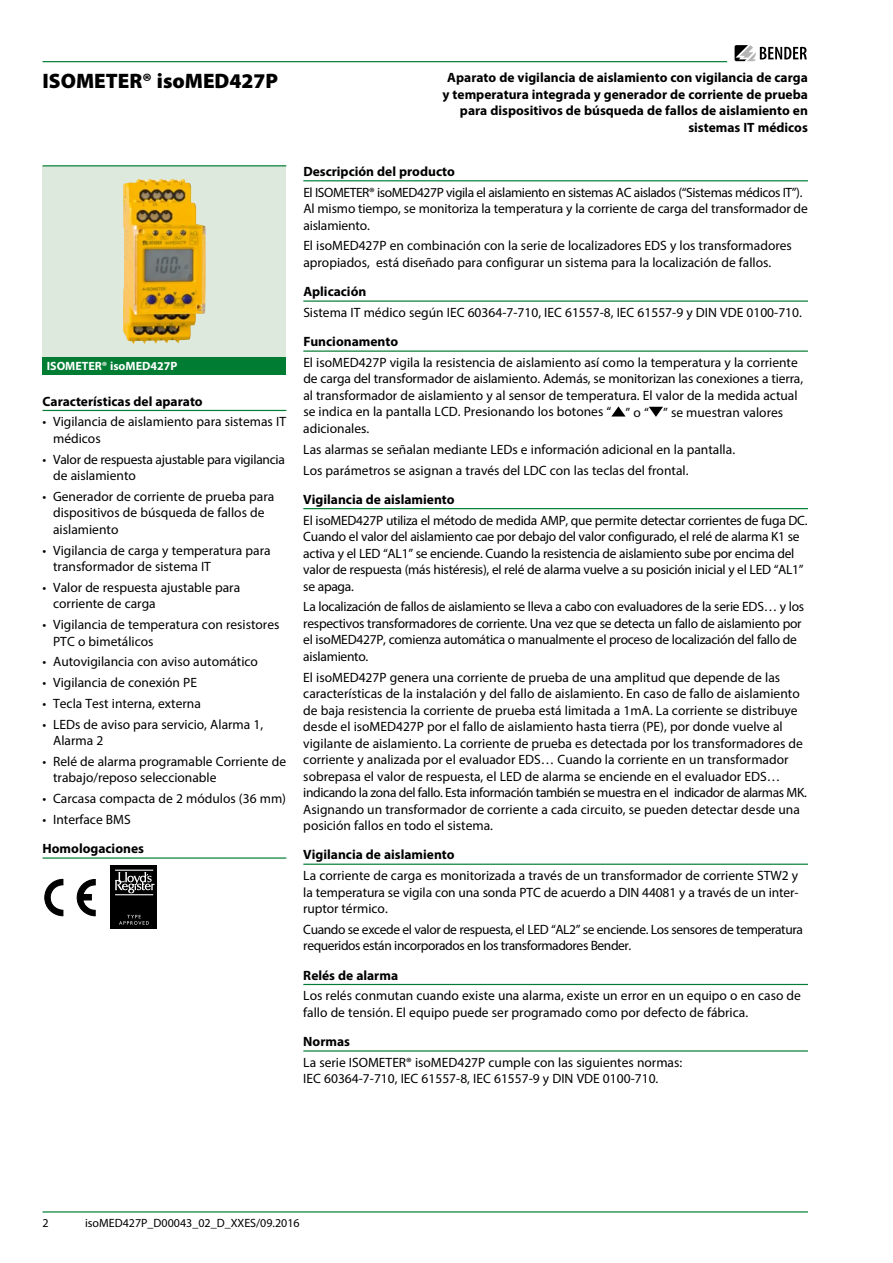
<style>
.page{position:relative;width:893px;height:1263px;background:#fff}
.page>*{position:absolute;margin:0;border:0;box-sizing:border-box;transform-origin:0 0}
.t1{font:900 21px "Myriad Pro";color:#000}
.t2{font:13.5px/16.5px "Myriad Pro";color:#000}
.t3{font:13.5px/16.5px "Myriad Pro";letter-spacing:-.02em;color:#000}
.t4{font:700 13.5px/16.5px "Myriad Pro";color:#000;text-align:right}
.t5{font:13.5px/16.5px "Myriad Pro";letter-spacing:-.03em;color:#000}
.t6{font:12px "Myriad Pro";color:#000}
.t7{font:700 12px "Myriad Pro";color:#fff}
</style>
<div class="page">
<svg style="left:735px;top:45px;width:72px;height:16px"></svg>
<hr style="left:43px;top:61px;width:684px;height:1px;background:#007d32">
<hr style="left:43px;top:1211px;width:765px;height:1px;background:#007d32">
<hr style="left:303px;top:180px;width:505px;height:1px;background:#007d32">
<hr style="left:303px;top:300px;width:505px;height:2px;background:#007d32">
<hr style="left:303px;top:350px;width:505px;height:2px;background:#007d32">
<hr style="left:303px;top:508px;width:505px;height:1px;background:#007d32">
<hr style="left:303px;top:863px;width:505px;height:2px;background:#007d32">
<hr style="left:303px;top:984px;width:505px;height:1px;background:#007d32">
<hr style="left:303px;top:1050px;width:505px;height:1px;background:#007d32">
<svg style="left:611px;top:406px;width:14px;height:10px"></svg>
<svg style="left:649px;top:407px;width:14px;height:10px"></svg>
<div style="left:43px;top:166px;width:243px;height:191px;background:#dce9dc"></div>
<img style="left:123px;top:179px;width:83px;height:165px">
<div style="left:43px;top:357px;width:243px;height:17px;background:#007d32"></div>
<hr style="left:43px;top:410px;width:243px;height:1px;background:#007d32">
<hr style="left:43px;top:857px;width:243px;height:2px;background:#007d32">
<svg style="left:45px;top:879px;width:18px;height:37px"></svg>
<svg style="left:77px;top:879px;width:19px;height:37px"></svg>
<div style="left:110px;top:865px;width:47px;height:64px;background:#000"></div>
<hr style="left:115px;top:894px;width:38px;height:1px;background:#fff">
<hr style="left:115px;top:870px;width:38px;height:1px;background:#fff">
<svg style="left:115px;top:872px;width:39px;height:21px"></svg>
<svg style="left:119px;top:915px;width:30px;height:10px"></svg>
<hr style="left:43px;top:165px;width:243px;height:1px;background:#007d32">
<h1 class="t1" style="left:43px;top:69px;width:237px">ISOMETER® isoMED427P</h1>
<p class="t4" style="left:443px;top:69px;width:367px">Aparato de vigilancia de aislamiento con vigilancia de carga y temperatura integrada y generador de corriente de prueba para dispositivos de búsqueda de fallos de aislamiento en sistemas IT médicos</p>
<p class="t7" style="left:47px;top:358px;width:132px">ISOMETER® isoMED427P</p>
<p class="t4" style="left:43px;top:392px;width:162px">Características del aparato</p>
<p class="t2" style="left:53px;top:413px;width:234px;text-indent:-11px">• Vigilancia de aislamiento para sistemas IT médicos</p>
<p class="t3" style="left:53px;top:451px;width:233px;text-indent:-11px">• Valor de respuesta ajustable para vigilancia de aislamiento</p>
<p class="t2" style="left:53px;top:488px;width:223px;text-indent:-11px">• Generador de corriente de prueba para dispositivos de búsqueda de fallos de aislamiento</p>
<p class="t2" style="left:53px;top:542px;width:219px;text-indent:-11px">• Vigilancia de carga y temperatura para transformador de sistema IT</p>
<p class="t2" style="left:53px;top:579px;width:189px;text-indent:-11px">• Valor de respuesta ajustable para corriente de carga</p>
<p class="t2" style="left:53px;top:616px;width:228px;text-indent:-11px">• Vigilancia de temperatura con resistores<br>PTC o bimetálicos</p>
<p class="t2" style="left:43px;top:653px;width:217px">• Autovigilancia con aviso automático</p>
<p class="t2" style="left:43px;top:674px;width:156px">• Vigilancia de conexión PE</p>
<p class="t2" style="left:43px;top:695px;width:160px">• Tecla Test interna, externa</p>
<p class="t2" style="left:53px;top:716px;width:212px;text-indent:-11px">• LEDs de aviso para servicio, Alarma 1,<br>Alarma 2</p>
<p class="t2" style="left:53px;top:753px;width:234px;text-indent:-11px">• Relé de alarma programable Corriente de trabajo/reposo seleccionable</p>
<p class="t2" style="left:43px;top:790px;width:245px">• Carcasa compacta de 2 módulos (36 mm)</p>
<p class="t2" style="left:43px;top:811px;width:90px">• Interface BMS</p>
<p class="t4" style="left:43px;top:840px;width:103px">Homologaciones</p>
<p class="t4" style="left:303px;top:163px;width:153px">Descripción del producto</p>
<p class="t2" style="left:303px;top:184px;width:506px">El ISOMETER® isoMED427P vigila el aislamiento en sistemas AC aislados (“Sistemas médicos IT”).<br>Al mismo tiempo, se monitoriza la temperatura y la corriente de carga del transformador de aislamiento.</p>
<p class="t2" style="left:303px;top:237px;width:490px">El isoMED427P en combinación con la serie de localizadores EDS y los transformadores apropiados, está diseñado para configurar un sistema para la localización de fallos.</p>
<p class="t4" style="left:303px;top:283px;width:65px">Aplicación</p>
<p class="t2" style="left:303px;top:304px;width:500px">Sistema IT médico según IEC 60364-7-710, IEC 61557-8, IEC 61557-9 y DIN VDE 0100-710.</p>
<p class="t4" style="left:303px;top:333px;width:96px">Funcionamento</p>
<p class="t2" style="left:303px;top:354px;width:501px">El isoMED427P vigila la resistencia de aislamiento así como la temperatura y la corriente de carga del transformador de aislamiento. Además, se monitorizan las conexiones a tierra, al transformador de aislamiento y al sensor de temperatura. El valor de la medida actual se indica en la pantalla LCD. Presionando los botones “ ” o “ ” se muestran valores adicionales.</p>
<p class="t2" style="left:303px;top:439px;width:433px;line-height:20.7px">Las alarmas se señalan mediante LEDs e información adicional en la pantalla.<br>Los parámetros se asignan a través del LDC con las teclas del frontal.</p>
<p class="t4" style="left:303px;top:490px;width:153px">Vigilancia de aislamiento</p>
<p class="t3" style="left:303px;top:511px;width:506px">El isoMED427P utiliza el método de medida AMP, que permite detectar corrientes de fuga DC.<br>Cuando el valor del aislamiento cae por debajo del valor configurado, el relé de alarma K1 se activa y el LED “AL1” se enciende. Cuando la resistencia de aislamiento sube por encima del valor de respuesta (más histéresis), el relé de alarma vuelve a su posición inicial y el LED “AL1” se apaga.</p>
<p class="t3" style="left:303px;top:598px;width:502px">La localización de fallos de aislamiento se lleva a cabo con evaluadores de la serie EDS… y los respectivos transformadores de corriente. Una vez que se detecta un fallo de aislamiento por el isoMED427P, comienza automática o manualmente el proceso de localización del fallo de aislamiento.</p>
<p class="t2" style="left:303px;top:668px;width:505px">El isoMED427P genera una corriente de prueba de una amplitud que depende de las características de la instalación y del fallo de aislamiento. En caso de fallo de aislamiento de baja resistencia la corriente de prueba está limitada a 1mA. La corriente se distribuye desde el isoMED427P por el fallo de aislamiento hasta tierra (PE), por donde vuelve al vigilante de aislamiento. La corriente de prueba es detectada por los transformadores de corriente y analizada por el evaluador EDS… Cuando la corriente en un transformador sobrepasa el valor de respuesta, el LED de alarma se enciende en el evaluador EDS… indicando la zona del fallo. Esta información también se muestra en el indicador de alarmas MK.<br>Asignando un transformador de corriente a cada circuito, se pueden detectar desde una posición fallos en todo el sistema.</p>
<p class="t4" style="left:303px;top:846px;width:153px">Vigilancia de aislamiento</p>
<p class="t2" style="left:303px;top:867px;width:497px;text-align:justify">La corriente de carga es monitorizada a través de un transformador de corriente STW2 y la temperatura se vigila con una sonda PTC de acuerdo a DIN 44081 y a través de un inter&shy;ruptor térmico.</p>
<p class="t5" style="left:303px;top:921px;width:501px">Cuando se excede el valor de respuesta, el LED “AL2” se enciende. Los sensores de temperatura requeridos están incorporados en los transformadores Bender.</p>
<p class="t4" style="left:303px;top:966px;width:96px">Relés de alarma</p>
<p class="t2" style="left:303px;top:987px;width:499px">Los relés conmutan cuando existe una alarma, existe un error en un equipo o en caso de fallo de tensión. El equipo puede ser programado como por defecto de fábrica.</p>
<p class="t4" style="left:303px;top:1033px;width:48px">Normas</p>
<p class="t2" style="left:303px;top:1054px;width:380px">La serie ISOMETER® isoMED427P cumple con las siguientes normas:<br>IEC 60364-7-710, IEC 61557-8, IEC 61557-9 y DIN VDE 0100-710.</p>
<p class="t6" style="left:43px;top:1216px;width:8px">2</p>
<p class="t6" style="left:85px;top:1216px;width:216px">isoMED427P_D00043_02_D_XXES/09.2016</p>
</div>
